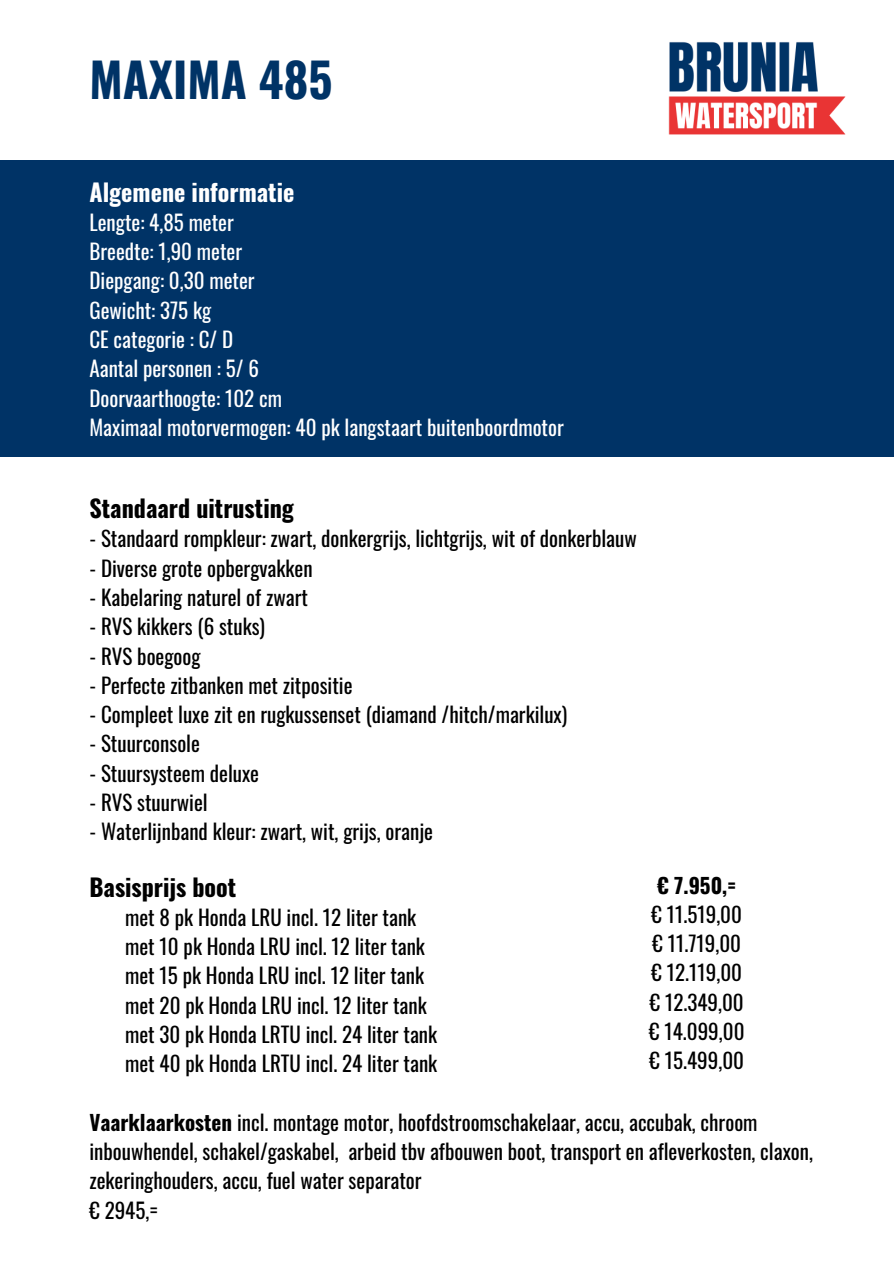
<style>
.page{position:relative;width:894px;height:1264px;background:#fff}
.page>*{position:absolute;margin:0;border:0;box-sizing:border-box;transform-origin:0 0}
.t1{font:700 47.25px "Oswald";color:#036}
.t2{font:700 24px "Oswald";color:#000}
.t3{font:700 24px "Oswald";color:#fff}
.t4{font:21px/29.2px "Oswald";color:#000}
.t5{font:21px "Oswald";color:#fff}
.t6{font:700 21px "Oswald";color:#000}
.s1{font-weight:700}
</style>
<div class="page">
<div style="left:0;top:160px;width:893px;height:296px;background:#036"></div>
<img style="left:668px;top:42px;width:178px;height:93px">
<p class="t1" style="left:89px;top:42px;width:244px">MAXIMA 485</p>
<p class="t3" style="left:89px;top:173px;width:206px">Algemene informatie</p>
<p class="t5" style="left:89px;top:206px;width:146px">Lengte: 4,85 meter</p>
<p class="t5" style="left:89px;top:235px;width:154px">Breedte: 1,90 meter</p>
<p class="t5" style="left:89px;top:264px;width:167px">Diepgang: 0,30 meter</p>
<p class="t5" style="left:89px;top:293px;width:123px">Gewicht: 375 kg</p>
<p class="t5" style="left:89px;top:323px;width:145px">CE categorie : C/ D</p>
<p class="t5" style="left:89px;top:352px;width:171px">Aantal personen : 5/ 6</p>
<p class="t5" style="left:89px;top:381px;width:194px">Doorvaarthoogte: 102 cm</p>
<p class="t5" style="left:89px;top:411px;width:475px">Maximaal motorvermogen: 40 pk langstaart buitenboordmotor</p>
<p class="t2" style="left:89px;top:489px;width:206px">Standaard uitrusting</p>
<p class="t4" style="left:89px;top:523px;width:548px">- Standaard rompkleur: zwart, donkergrijs, lichtgrijs, wit of donkerblauw</p>
<p class="t4" style="left:89px;top:552px;width:225px">- Diverse grote opbergvakken</p>
<p class="t4" style="left:89px;top:582px;width:220px">- Kabelaring naturel of zwart</p>
<p class="t4" style="left:89px;top:611px;width:177px">- RVS kikkers (6 stuks)</p>
<p class="t4" style="left:89px;top:640px;width:113px">- RVS boegoog</p>
<p class="t4" style="left:89px;top:669px;width:264px">- Perfecte zitbanken met zitpositie</p>
<p class="t4" style="left:89px;top:699px;width:479px">- Compleet luxe zit en rugkussenset (diamand /hitch/markilux)</p>
<p class="t4" style="left:89px;top:728px;width:112px">- Stuurconsole</p>
<p class="t4" style="left:89px;top:757px;width:171px">- Stuursysteem deluxe</p>
<p class="t4" style="left:89px;top:786px;width:120px">- RVS stuurwiel</p>
<p class="t4" style="left:89px;top:816px;width:345px">- Waterlijnband kleur: zwart, wit, grijs, oranje</p>
<p class="t6" style="left:657px;top:868px;width:81px">€ 7.950,=</p>
<p class="t4" style="left:651px;top:898px;width:92px">€ 11.519,00</p>
<p class="t4" style="left:652px;top:928px;width:90px">€ 11.719,00</p>
<p class="t4" style="left:651px;top:957px;width:92px">€ 12.119,00</p>
<p class="t4" style="left:649px;top:986px;width:95px">€ 12.349,00</p>
<p class="t4" style="left:649px;top:1015px;width:97px">€ 14.099,00</p>
<p class="t4" style="left:649px;top:1045px;width:96px">€ 15.499,00</p>
<p class="t2" style="left:89px;top:868px;width:148px">Basisprijs boot</p>
<p class="t4" style="left:125px;top:901px;width:292px">met 8 pk Honda LRU incl. 12 liter tank</p>
<p class="t4" style="left:125px;top:931px;width:301px">met 10 pk Honda LRU incl. 12 liter tank</p>
<p class="t4" style="left:125px;top:960px;width:300px">met 15 pk Honda LRU incl. 12 liter tank</p>
<p class="t4" style="left:125px;top:989px;width:303px">met 20 pk Honda LRU incl. 12 liter tank</p>
<p class="t4" style="left:125px;top:1018px;width:313px">met 30 pk Honda LRTU incl. 24 liter tank</p>
<p class="t4" style="left:125px;top:1048px;width:313px">met 40 pk Honda LRTU incl. 24 liter tank</p>
<p class="t4" style="left:89px;top:1106px;width:724px"><span class="s1">Vaarklaarkosten</span> incl. montage motor, hoofdstroomschakelaar, accu, accubak, chroom inbouwhendel, schakel/gaskabel, arbeid tbv afbouwen boot, transport en afleverkosten, claxon, zekeringhouders, accu, fuel water separator</p>
<p class="t4" style="left:89px;top:1194px;width:70px">€ 2945,=</p>
</div>
